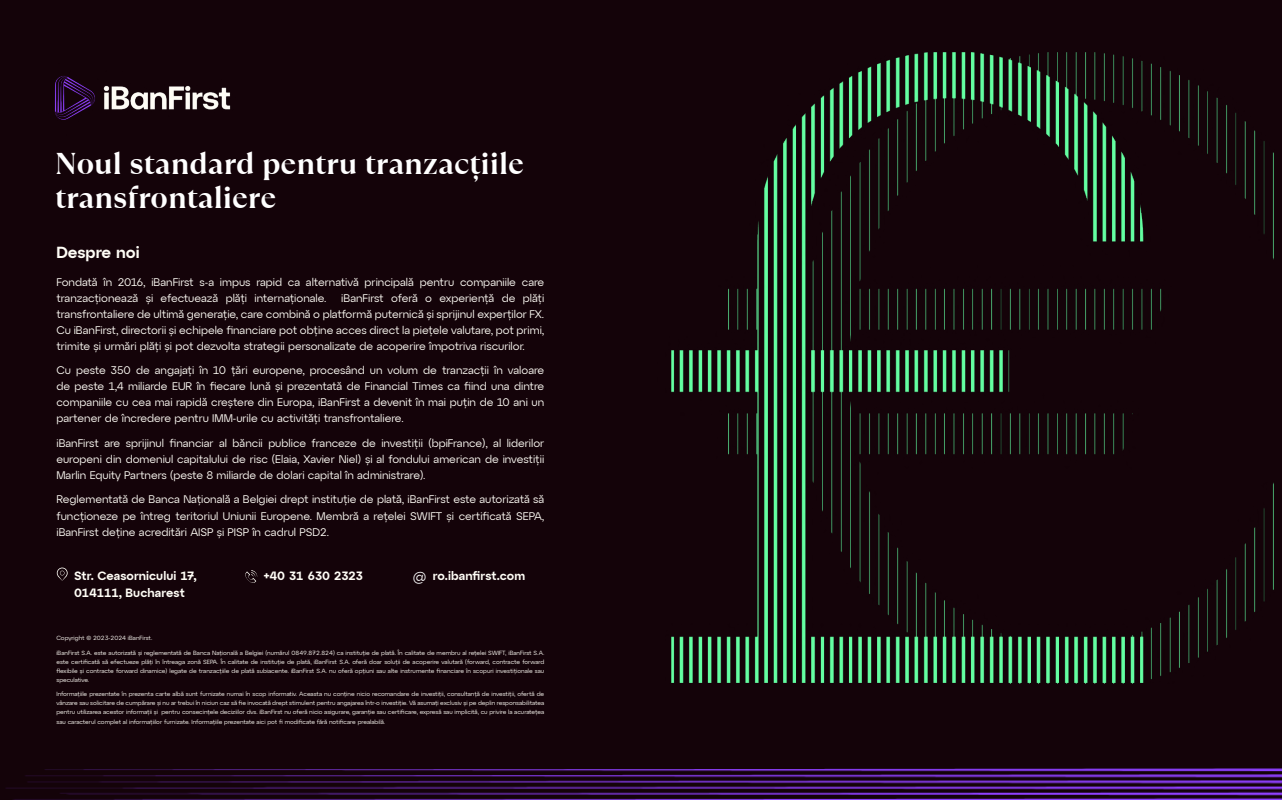
<style>
.page{position:relative;width:1282px;height:800px;background:#fff}
.page>*{position:absolute;margin:0;border:0;box-sizing:border-box;transform-origin:0 0}
.t1{font:700 30px/34px "TT Ramillas";color:#fff}
.t2{font:600 16px "Atyp Display";color:#fffdf6}
.t3{font:600 12px/17px "Atyp Display";letter-spacing:.005em;color:#fffdf6}
.t4{font:11px/16px "Atyp Display";color:#fffdf6;text-align:justify}
.t5{font:6px/9px "Atyp Display";color:#fffdf6;text-align:justify}
.s1{font-weight:400;font-size:12.9px;color:#fff}
</style>
<div class="page">
<div style="left:0;top:0;width:1281px;height:799px;background:#140309"></div>
<img style="left:671px;top:52px;width:603px;height:631px">
<img style="left:54px;top:76px;width:177px;height:44px">
<svg style="left:57px;top:567px;width:11px;height:13px"></svg>
<svg style="left:245px;top:570px;width:12px;height:13px"></svg>
<img style="left:6px;top:768px;width:1275px;height:31px">
<h1 class="t1" style="left:55px;top:146px;width:470px">Noul standard pentru tranzacțiile transfrontaliere</h1>
<h2 class="t2" style="left:56px;top:240px;width:85px">Despre noi</h2>
<p class="t4" style="left:56px;top:273px;width:489px">Fondată în 2016, iBanFirst s-a impus rapid ca alternativă principală pentru companiile care tranzacționează și efectuează plăți internaționale.</p>
<p class="t4" style="left:56px;top:289px;width:489px;text-indent:285px">iBanFirst oferă o experiență de plăți transfrontaliere de ultimă generație, care combină o platformă puternică și sprijinul experților FX.<br>Cu iBanFirst, directorii și echipele financiare pot obține acces direct la piețele valutare, pot primi, trimite și urmări plăți și pot dezvolta strategii personalizate de acoperire împotriva riscurilor.</p>
<p class="t4" style="left:56px;top:362px;width:489px">Cu peste 350 de angajați în 10 țări europene, procesând un volum de tranzacții în valoare de peste 1,4 miliarde EUR în fiecare lună și prezentată de Financial Times ca fiind una dintre companiile cu cea mai rapidă creștere din Europa, iBanFirst a devenit în mai puțin de 10 ani un partener de încredere pentru IMM-urile cu activități transfrontaliere.</p>
<p class="t4" style="left:56px;top:434px;width:489px">iBanFirst are sprijinul financiar al băncii publice franceze de investiții (bpiFrance), al liderilor europeni din domeniul capitalului de risc (Elaia, Xavier Niel) și al fondului american de investiții Marlin Equity Partners (peste 8 miliarde de dolari capital în administrare).</p>
<p class="t4" style="left:56px;top:491px;width:489px">Reglementată de Banca Națională a Belgiei drept instituție de plată, iBanFirst este autorizată să funcționeze pe întreg teritoriul Uniunii Europene. Membră a rețelei SWIFT și certificată SEPA, iBanFirst deține acreditări AISP și PISP în cadrul PSD2.</p>
<p class="t3" style="left:74px;top:566px;width:124px">Str. Ceasornicului 17,<br>014111, Bucharest</p>
<p class="t3" style="left:263px;top:566px;width:102px">+40 31 630 2323</p>
<p class="t3" style="left:413px;top:566px;width:113px"><span class="s1">@</span> ro.ibanfirst.com</p>
<p class="t5" style="left:56px;top:632px;width:97px">Copyright © 2023-2024 iBanFirst.</p>
<p class="t5" style="left:56px;top:647px;width:489px">iBanFirst S.A. este autorizată și reglementată de Banca Națională a Belgiei (numărul 0849.872.824) ca instituție de plată. În calitate de membru al rețelei SWIFT, iBanFirst S.A. este certificată să efectueze plăți în întreaga zonă SEPA. În calitate de instituție de plată, iBanFirst S.A. oferă doar soluții de acoperire valutară (forward, contracte forward flexibile și contracte forward dinamice) legate de tranzacțiile de plată subiacente. iBanFirst S.A. nu oferă opțiuni sau alte instrumente financiare în scopuri investiționale sau speculative.</p>
<p class="t5" style="left:56px;top:689px;width:489px">Informațiile prezentate în prezenta carte albă sunt furnizate numai în scop informativ. Aceasta nu conține nicio recomandare de investiții, consultanță de investiții, ofertă de vânzare sau solicitare de cumpărare și nu ar trebui în niciun caz să fie invocată drept stimulent pentru angajarea într-o investiție. Vă asumați exclusiv și pe deplin responsabilitatea pentru utilizarea acestor informații și pentru consecințele deciziilor dvs. iBanFirst nu oferă nicio asigurare, garanție sau certificare, expresă sau implicită, cu privire la acuratețea</p>
<p class="t5" style="left:56px;top:717px;width:330px">sau caracterul complet al informațiilor furnizate. Informațiile prezentate aici pot fi modificate fără notificare prealabilă.</p>
</div>
